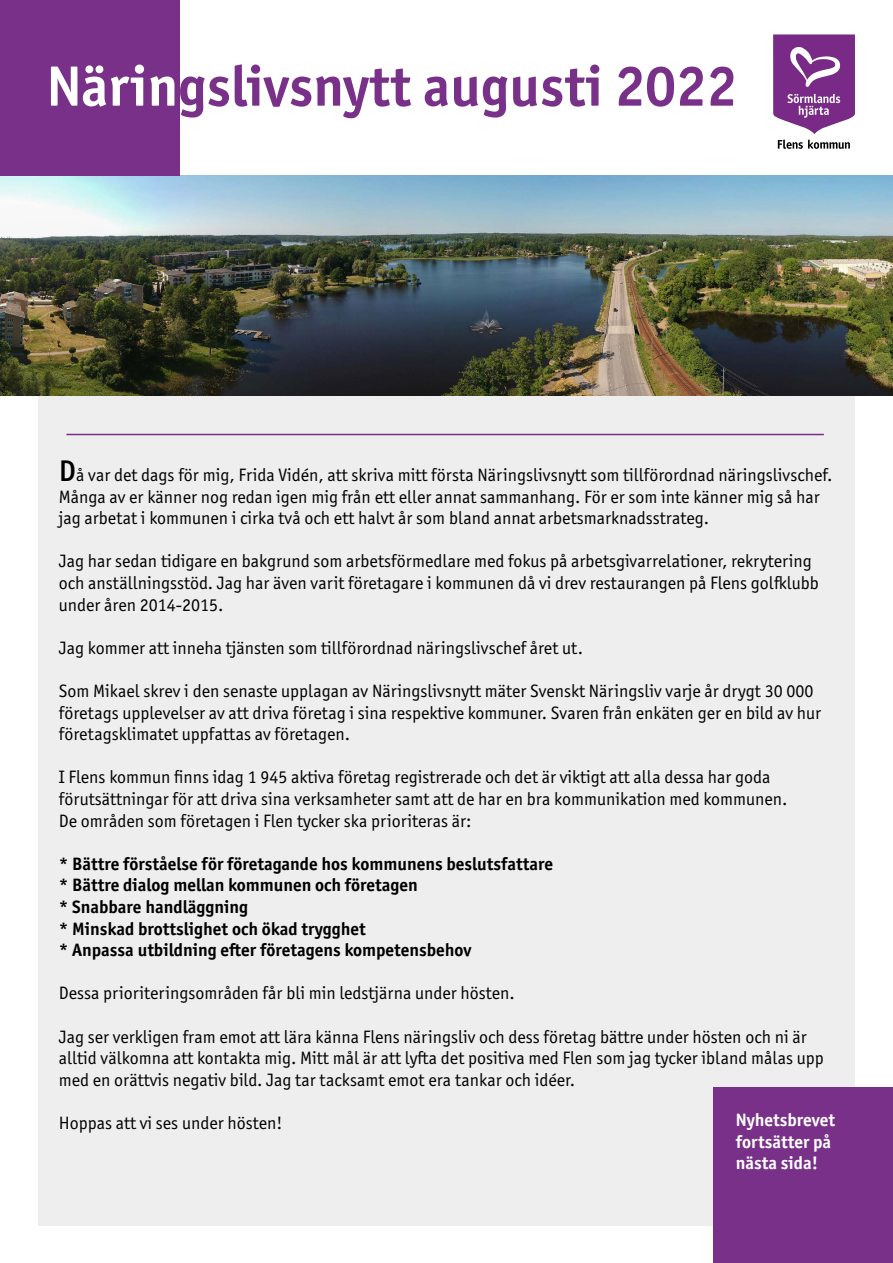
<style>
.page{position:relative;width:893px;height:1263px;background:#fff}
.page>*{position:absolute;margin:0;border:0;box-sizing:border-box;transform-origin:0 0}
.t1{font:700 57px "Officina Sans ITC Pro";color:#793089}
.t2{font:18px/21.6px "Officina Sans ITC Pro";color:#000}
.t3{font:700 18px/21.6px "Officina Sans ITC Pro";color:#000}
.t4{font:700 18px/21.6px "Officina Sans ITC Pro";color:#fff}
.s1{color:#fff}
.s2{font-weight:500;font-size:30px}
</style>
<div class="page">
<div style="left:38px;top:389px;width:817px;height:837px;background:#eee"></div>
<svg style="left:773px;top:34px;width:82px;height:100px"></svg>
<svg style="left:778px;top:140px;width:72px;height:9px"></svg>
<hr style="left:66px;top:434px;width:758px;height:1px;background:#793089">
<img style="left:0;top:175px;width:893px;height:221px">
<div style="left:0;top:0;width:179px;height:175px;background:#793089"></div>
<div style="left:713px;top:1087px;width:180px;height:176px;background:#793089"></div>
<h1 class="t1" style="left:47px;top:51px;width:692px"><span class="s1">Närin</span>gslivsnytt augusti 2022</h1>
<p class="t2" style="left:59px;top:464px;width:775px"><span class="s2">D</span>å var det dags för mig, Frida Vidén, att skriva mitt första Näringslivsnytt som tillförordnad näringslivschef.<br>Många av er känner nog redan igen mig från ett eller annat sammanhang. För er som inte känner mig så har jag arbetat i kommunen i cirka två och ett halvt år som bland annat arbetsmarknadsstrateg.</p>
<p class="t2" style="left:59px;top:550px;width:762px">Jag har sedan tidigare en bakgrund som arbetsförmedlare med fokus på arbetsgivarrelationer, rekrytering och anställningsstöd. Jag har även varit företagare i kommunen då vi drev restaurangen på Flens golfklubb under åren 2014-2015.</p>
<p class="t2" style="left:59px;top:637px;width:526px">Jag kommer att inneha tjänsten som tillförordnad näringslivschef året ut.</p>
<p class="t2" style="left:59px;top:680px;width:764px">Som Mikael skrev i den senaste upplagan av Näringslivsnytt mäter Svenskt Näringsliv varje år drygt 30 000 företags upplevelser av att driva företag i sina respektive kommuner. Svaren från enkäten ger en bild av hur företagsklimatet uppfattas av företagen.</p>
<p class="t2" style="left:59px;top:766px;width:730px">I Flens kommun finns idag 1 945 aktiva företag registrerade och det är viktigt att alla dessa har goda förutsättningar för att driva sina verksamheter samt att de har en bra kommunikation med kommunen.<br>De områden som företagen i Flen tycker ska prioriteras är:</p>
<p class="t3" style="left:59px;top:853px;width:496px">* Bättre förståelse för företagande hos kommunens beslutsfattare * Bättre dialog mellan kommunen och företagen<br>* Snabbare handläggning<br>* Minskad brottslighet och ökad trygghet<br>* Anpassa utbildning efter företagens kompetensbehov</p>
<p class="t2" style="left:59px;top:982px;width:457px">Dessa prioriteringsområden får bli min ledstjärna under hösten.</p>
<p class="t2" style="left:59px;top:1026px;width:767px">Jag ser verkligen fram emot att lära känna Flens näringsliv och dess företag bättre under hösten och ni är alltid välkomna att kontakta mig. Mitt mål är att lyfta det positiva med Flen som jag tycker ibland målas upp med en orättvis negativ bild. Jag tar tacksamt emot era tankar och idéer.</p>
<p class="t2" style="left:59px;top:1112px;width:225px">Hoppas att vi ses under hösten!</p>
<p class="t4" style="left:736px;top:1109px;width:101px">Nyhetsbrevet fortsätter på nästa sida!</p>
</div>
